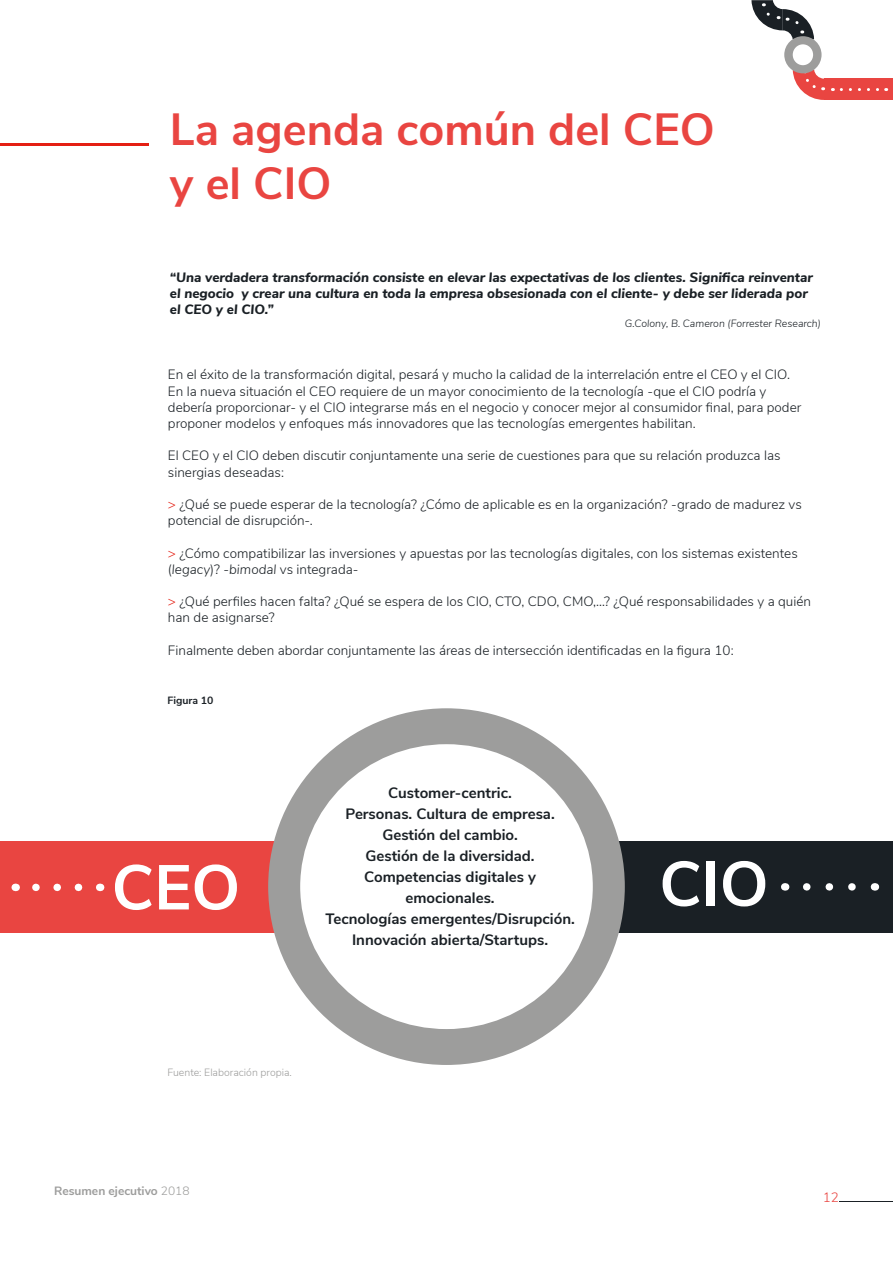
<style>
.page{position:relative;width:893px;height:1263px;background:#fff}
.page>*{position:absolute;margin:0;border:0;box-sizing:border-box;transform-origin:0 0}
.t1{font:700 63px "Nunito Sans";color:#fff}
.t2{font:700 45px/54px "Nunito Sans";color:#e94541}
.t3{font:700 15px/21px "Nunito Sans";color:#1a2025;text-align:center}
.t4{font:300 13.5px/16.2px "Nunito Sans";color:#1a2025}
.t5{font:italic 800 13.5px/16.2px "Nunito Sans";color:#1a2025}
.t6{font:300 13.5px "Nunito Sans";color:#e94541}
.t7{font:700 12px "Nunito Sans";color:#9d9d9c}
.t8{font:italic 300 10.5px "Nunito Sans";color:#1a2025}
.t9{font:300 10.5px "Nunito Sans";color:#9d9d9c}
.t10{font:700 10.5px "Nunito Sans";color:#1a2025}
.s1{color:#e41f13}
.s2{font-style:italic}
.s3{font-weight:300}
</style>
<div class="page">
<hr style="left:839px;top:1201px;width:54px;height:1px;background:#1a2025">
<hr style="left:0;top:144px;width:149px;height:2px;background:#e41f13">
<div style="left:824px;top:79px;width:69px;height:21px;background:#e94541"></div>
<svg style="left:793px;top:70px;width:31px;height:30px"></svg>
<svg style="left:841px;top:88px;width:46px;height:3px"></svg>
<svg style="left:751px;top:0;width:63px;height:39px"></svg>
<div style="left:784px;top:36px;width:37px;height:37px;background:#9d9d9c;border-radius:50%"></div>
<div style="left:793px;top:44px;width:20px;height:21px;background:#fff;border-radius:50%"></div>
<div style="left:0;top:841px;width:276px;height:91px;background:#e94541"></div>
<div style="left:617px;top:841px;width:276px;height:91px;background:#1a2025"></div>
<div style="left:268px;top:708px;width:357px;height:357px;background:#9d9d9c;border-radius:50%"></div>
<div style="left:300px;top:744px;width:293px;height:285px;background:#fff;border-radius:50%"></div>
<svg style="left:32px;top:884px;width:47px;height:7px"></svg>
<svg style="left:803px;top:883px;width:49px;height:8px"></svg>
<h2 class="t2" style="left:170px;top:100px;width:546px">La agenda común del CEO y el CIO</h2>
<p class="t5" style="left:170px;top:268px;width:645px">“Una verdadera transformación consiste en elevar las expectativas de los clientes. Significa reinventar el negocio y crear una cultura en toda la empresa obsesionada con el cliente- y debe ser liderada por el CEO y el CIO.”</p>
<p class="t8" style="left:625px;top:315px;width:198px">G.Colony, B. Cameron (Forrester Research)</p>
<p class="t4" style="left:168px;top:366px;width:635px">En el éxito de la transformación digital, pesará y mucho la calidad de la interrelación entre el CEO y el CIO.<br>En la nueva situación el CEO requiere de un mayor conocimiento de la tecnología -que el CIO podría y debería proporcionar- y el CIO integrarse más en el negocio y conocer mejor al consumidor final, para poder proponer modelos y enfoques más innovadores que las tecnologías emergentes habilitan.</p>
<p class="t4" style="left:168px;top:447px;width:614px">El CEO y el CIO deben discutir conjuntamente una serie de cuestiones para que su relación produzca las sinergias deseadas:</p>
<p class="t4" style="left:168px;top:495px;width:635px"><span class="s1">&gt;</span> ¿Qué se puede esperar de la tecnología? ¿Cómo de aplicable es en la organización? -grado de madurez vs potencial de disrupción-.</p>
<p class="t4" style="left:168px;top:544px;width:631px"><span class="s1">&gt;</span> ¿Cómo compatibilizar las inversiones y apuestas por las tecnologías digitales, con los sistemas existentes (<span class="s2">legacy</span>)? -<span class="s2">bimodal</span> vs integrada-</p>
<p class="t4" style="left:168px;top:592px;width:645px"><span class="s1">&gt;</span> ¿Qué perfiles hacen falta? ¿Qué se espera de los CIO, CTO, CDO, CMO,…? ¿Qué responsabilidades y a quién han de asignarse?</p>
<p class="t4" style="left:168px;top:641px;width:567px">Finalmente deben abordar conjuntamente las áreas de intersección identificadas en la figura 10:</p>
<p class="t10" style="left:167px;top:692px;width:48px">Figura 10</p>
<p class="t3" style="left:325px;top:781px;width:251px">Customer-centric.<br>Personas. Cultura de empresa.<br>Gestión del cambio.<br>Gestión de la diversidad.<br>Competencias digitales y emocionales.<br>Tecnologías emergentes/Disrupción.<br>Innovación abierta/Startups.</p>
<h1 class="t1" style="left:112px;top:841px;width:130px">CEO</h1>
<h1 class="t1" style="left:659px;top:838px;width:111px">CIO</h1>
<p class="t9" style="left:167px;top:1064px;width:126px">Fuente: Elaboración propia.</p>
<p class="t7" style="left:54px;top:1182px;width:137px">Resumen ejecutivo <span class="s3">2018</span></p>
<p class="t6" style="left:823px;top:1187px;width:18px">12</p>
</div>
